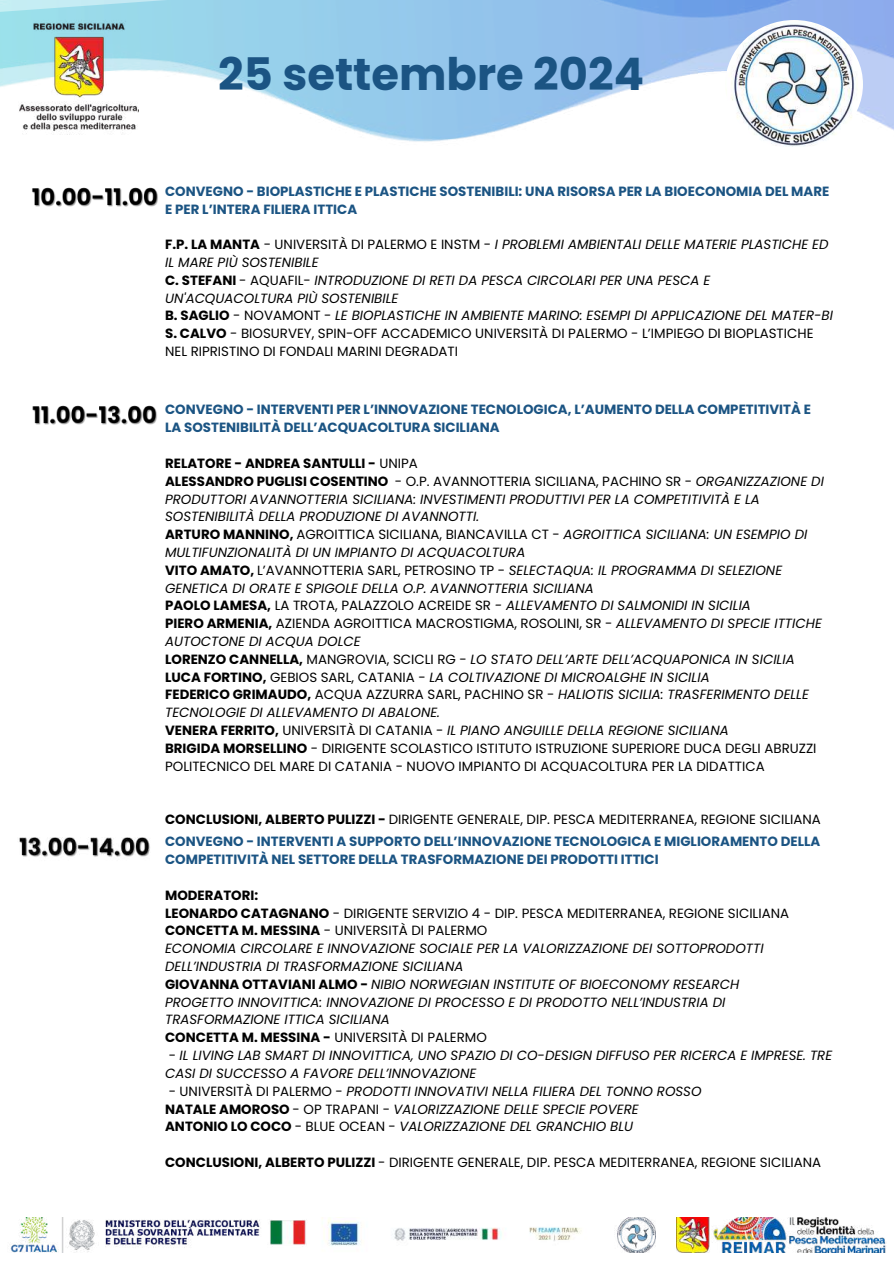
<style>
.page{position:relative;width:894px;height:1264px;background:#fff}
.page>*{position:absolute;margin:0;border:0;box-sizing:border-box;transform-origin:0 0}
.t1{font:700 44.85px "Poppins";color:#1b5483}
.t2{font:italic 13.35px/17.9px "Poppins";color:#000}
.t3{font:700 13.35px/17.9px "Poppins";color:#1b5483}
.t4{font:13.35px "Poppins";color:#000}
.s1{font-weight:700;font-style:normal}
.s2{font-style:normal}
.s3{font-weight:700}
</style>
<div class="page">
<img style="left:32px;top:187px;width:126px;height:20px">
<img style="left:32px;top:405px;width:125px;height:20px">
<img style="left:0;top:0;width:893px;height:142px">
<img style="left:725px;top:20px;width:137px;height:129px;border-radius:50%">
<img style="left:19px;top:15px;width:119px;height:119px">
<img style="left:616px;top:1217px;width:40px;height:35px">
<img style="left:10px;top:1217px;width:572px;height:35px">
<img style="left:676px;top:1217px;width:210px;height:35px">
<img style="left:19px;top:837px;width:131px;height:20px">
<h1 class="t1" style="left:218px;top:43px;width:427px">25 settembre 2024</h1>
<p class="t3" style="left:165px;top:182px;width:665px">CONVEGNO - BIOPLASTICHE E PLASTICHE SOSTENIBILI: UNA RISORSA PER LA BIOECONOMIA DEL MARE<br>E PER L’INTERA FILIERA ITTICA</p>
<p class="t2" style="left:165px;top:236px;width:669px"><span class="s1">F.P. LA MANTA</span> <span class="s2">- UNIVERSITÀ DI PALERMO E INSTM -</span> I PROBLEMI AMBIENTALI DELLE MATERIE PLASTICHE ED IL MARE PIÙ SOSTENIBILE<br><span class="s1">C. STEFANI</span> <span class="s2">- AQUAFIL-</span> INTRODUZIONE DI RETI DA PESCA CIRCOLARI PER UNA PESCA E UN'ACQUACOLTURA PIÙ SOSTENIBILE<br><span class="s1">B. SAGLIO</span> <span class="s2">- NOVAMONT -</span> LE BIOPLASTICHE IN AMBIENTE MARINO: ESEMPI DI APPLICAZIONE DEL MATER-BI <span class="s1">S. CALVO</span> <span class="s2">- BIOSURVEY, SPIN-OFF ACCADEMICO UNIVERSITÀ DI PALERMO - L’IMPIEGO DI BIOPLASTICHE NEL RIPRISTINO DI FONDALI MARINI DEGRADATI</span></p>
<p class="t3" style="left:165px;top:401px;width:647px">CONVEGNO - INTERVENTI PER L’INNOVAZIONE TECNOLOGICA, L’AUMENTO DELLA COMPETITIVITÀ E<br>LA SOSTENIBILITÀ DELL’ACQUACOLTURA SICILIANA</p>
<p class="t2" style="left:165px;top:454px;width:660px"><span class="s1">RELATORE - ANDREA SANTULLI -</span> <span class="s2">UNIPA<br></span><span class="s1">ALESSANDRO PUGLISI COSENTINO</span> <span class="s2">- O.P. AVANNOTTERIA SICILIANA, PACHINO SR -</span> ORGANIZZAZIONE DI PRODUTTORI AVANNOTTERIA SICILIANA: INVESTIMENTI PRODUTTIVI PER LA COMPETITIVITÀ E LA SOSTENIBILITÀ DELLA PRODUZIONE DI AVANNOTTI.<br><span class="s1">ARTURO MANNINO,</span> <span class="s2">AGROITTICA SICILIANA, BIANCAVILLA CT -</span> AGROITTICA SICILIANA: UN ESEMPIO DI MULTIFUNZIONALITÀ DI UN IMPIANTO DI ACQUACOLTURA<br><span class="s1">VITO AMATO,</span> <span class="s2">L’AVANNOTTERIA SARL, PETROSINO TP -</span> SELECTAQUA: IL PROGRAMMA DI SELEZIONE GENETICA DI ORATE E SPIGOLE DELLA O.P. AVANNOTTERIA SICILIANA<br><span class="s1">PAOLO LAMESA,</span> <span class="s2">LA TROTA, PALAZZOLO ACREIDE SR</span> - ALLEVAMENTO DI SALMONIDI IN SICILIA<br><span class="s1">PIERO ARMENIA,</span> <span class="s2">AZIENDA AGROITTICA MACROSTIGMA, ROSOLINI, SR -</span> ALLEVAMENTO DI SPECIE ITTICHE AUTOCTONE DI ACQUA DOLCE<br><span class="s1">LORENZO CANNELLA,</span> <span class="s2">MANGROVIA, SCICLI RG -</span> LO STATO DELL’ARTE DELL’ACQUAPONICA IN SICILIA <span class="s1">LUCA FORTINO,</span> <span class="s2">GEBIOS SARL, CATANIA -</span> LA COLTIVAZIONE DI MICROALGHE IN SICILIA<br><span class="s1">FEDERICO GRIMAUDO,</span> <span class="s2">ACQUA AZZURRA SARL, PACHINO SR -</span> HALIOTIS SICILIA: TRASFERIMENTO DELLE TECNOLOGIE DI ALLEVAMENTO DI ABALONE.<br><span class="s1">VENERA FERRITO,</span> <span class="s2">UNIVERSITÀ DI CATANIA -</span> IL PIANO ANGUILLE DELLA REGIONE SICILIANA<br><span class="s1">BRIGIDA MORSELLINO</span> <span class="s2">- DIRIGENTE SCOLASTICO ISTITUTO ISTRUZIONE SUPERIORE DUCA DEGLI ABRUZZI POLITECNICO DEL MARE DI CATANIA - NUOVO IMPIANTO DI ACQUACOLTURA PER LA DIDATTICA</span></p>
<p class="t4" style="left:165px;top:810px;width:657px"><span class="s3">CONCLUSIONI, ALBERTO PULIZZI -</span> DIRIGENTE GENERALE, DIP. PESCA MEDITERRANEA, REGIONE SICILIANA</p>
<p class="t3" style="left:165px;top:832px;width:656px">CONVEGNO - INTERVENTI A SUPPORTO DELL’INNOVAZIONE TECNOLOGICA E MIGLIORAMENTO DELLA<br>COMPETITIVITÀ NEL SETTORE DELLA TRASFORMAZIONE DEI PRODOTTI ITTICI</p>
<p class="t2" style="left:165px;top:886px;width:625px"><span class="s1">MODERATORI:<br>LEONARDO CATAGNANO</span> <span class="s2">- DIRIGENTE SERVIZIO 4 - DIP. PESCA MEDITERRANEA, REGIONE SICILIANA </span><span class="s1">CONCETTA M. MESSINA</span> <span class="s2">- UNIVERSITÀ DI PALERMO<br></span>ECONOMIA CIRCOLARE E INNOVAZIONE SOCIALE PER LA VALORIZZAZIONE DEI SOTTOPRODOTTI DELL’INDUSTRIA DI TRASFORMAZIONE SICILIANA<br><span class="s1">GIOVANNA OTTAVIANI ALMO -</span> NIBIO NORWEGIAN INSTITUTE OF BIOECONOMY RESEARCH PROGETTO INNOVITTICA: INNOVAZIONE DI PROCESSO E DI PRODOTTO NELL’INDUSTRIA DI TRASFORMAZIONE ITTICA SICILIANA<br><span class="s1">CONCETTA M. MESSINA -</span> <span class="s2">UNIVERSITÀ DI PALERMO</span></p>
<p class="t2" style="left:165px;top:1046px;width:668px"><span class="s2">-</span> IL LIVING LAB SMART DI INNOVITTICA, UNO SPAZIO DI CO-DESIGN DIFFUSO PER RICERCA E IMPRESE. TRE<br>CASI DI SUCCESSO A FAVORE DELL’INNOVAZIONE</p>
<p class="t2" style="left:165px;top:1082px;width:538px"><span class="s2">- UNIVERSITÀ DI PALERMO -</span> PRODOTTI INNOVATIVI NELLA FILIERA DEL TONNO ROSSO<br><span class="s1">NATALE AMOROSO</span> <span class="s2">- OP TRAPANI -</span> VALORIZZAZIONE DELLE SPECIE POVERE<br><span class="s1">ANTONIO LO COCO</span> <span class="s2">- BLUE OCEAN -</span> VALORIZZAZIONE DEL GRANCHIO BLU</p>
<p class="t4" style="left:165px;top:1152px;width:657px"><span class="s3">CONCLUSIONI, ALBERTO PULIZZI</span> - DIRIGENTE GENERALE, DIP. PESCA MEDITERRANEA, REGIONE SICILIANA</p>
</div>
